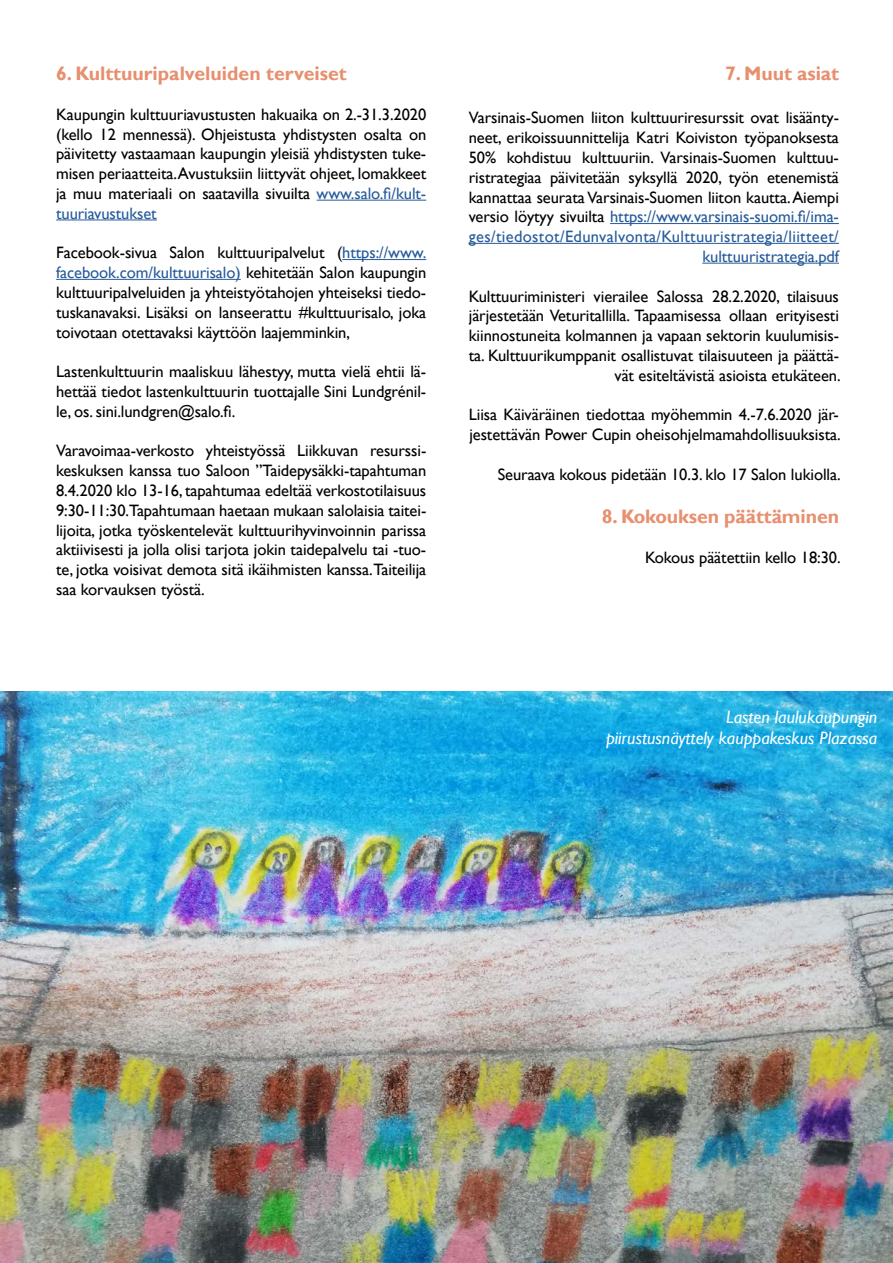
<style>
.page{position:relative;width:893px;height:1263px;background:#fff}
.page>*{position:absolute;margin:0;border:0;box-sizing:border-box;transform-origin:0 0}
.t1{font:700 19.5px "Gill Sans";letter-spacing:-.005em;color:#e78f6e}
.t2{font:italic 18px/21.6px "Gill Sans";color:#fff;text-align:right}
.t3{font:16.5px/19.8px "Gill Sans";letter-spacing:-.005em;color:#000;text-align:justify}
.s1{color:#275b9b}
</style>
<div class="page">
<hr style="left:317px;top:200px;width:109px;height:1px;background:#275b9b">
<hr style="left:56px;top:220px;width:101px;height:1px;background:#275b9b">
<hr style="left:342px;top:259px;width:84px;height:1px;background:#275b9b">
<hr style="left:56px;top:279px;width:185px;height:1px;background:#275b9b">
<hr style="left:610px;top:223px;width:229px;height:1px;background:#275b9b">
<hr style="left:469px;top:243px;width:370px;height:1px;background:#275b9b">
<hr style="left:702px;top:263px;width:137px;height:1px;background:#275b9b">
<img style="left:0;top:691px;width:893px;height:572px">
<p class="t1" style="left:56px;top:62px;width:292px">6. Kulttuuripalveluiden terveiset</p>
<p class="t3" style="left:56px;top:105px;width:372px">Kaupungin kulttuuriavustusten hakuaika on 2.-31.3.2020 (kello 12 mennessä). Ohjeistusta yhdistysten osalta on päivitetty vastaamaan kaupungin yleisiä yhdistysten tuke&shy;misen periaatteita.Avustuksiin liittyvät ohjeet, lomakkeet ja muu materiaali on saatavilla sivuilta <span class="s1">www.salo.fi/kult&shy;tuuriavustukset</span></p>
<p class="t3" style="left:56px;top:243px;width:372px">Facebook-sivua Salon kulttuuripalvelut (<span class="s1">https://www. facebook.com/kulttuurisalo)</span> kehitetään Salon kaupungin kulttuuripalveluiden ja yhteistyötahojen yhteiseksi tiedo&shy;tuskanavaksi. Lisäksi on lanseerattu #kulttuurisalo, joka toivotaan otettavaksi käyttöön laajemminkin,</p>
<p class="t3" style="left:56px;top:362px;width:372px">Lastenkulttuurin maaliskuu lähestyy, mutta vielä ehtii lä&shy;hettää tiedot lastenkulttuurin tuottajalle Sini Lundgrénil&shy;le, os. sini.lundgren@salo.fi.</p>
<p class="t3" style="left:56px;top:441px;width:372px">Varavoimaa-verkosto yhteistyössä Liikkuvan resurssi&shy;keskuksen kanssa tuo Saloon ”Taidepysäkki-tapahtuman 8.4.2020 klo 13-16, tapahtumaa edeltää verkostotilaisuus 9:30-11:30.Tapahtumaan haetaan mukaan salolaisia taitei&shy;lijoita, jotka työskentelevät kulttuurihyvinvoinnin parissa aktiivisesti ja jolla olisi tarjota jokin taidepalvelu tai -tuo&shy;te, jotka voisivat demota sitä ikäihmisten kanssa.Taiteilija saa korvauksen työstä.</p>
<p class="t1" style="left:725px;top:62px;width:115px">7. Muut asiat</p>
<p class="t3" style="left:469px;top:108px;width:372px;text-align:right">Varsinais-Suomen liiton kulttuuriresurssit ovat lisäänty&shy;neet, erikoissuunnittelija Katri Koiviston työpanoksesta 50% kohdistuu kulttuuriin. Varsinais-Suomen kulttuu&shy;ristrategiaa päivitetään syksyllä 2020, työn etenemistä kannattaa seurata Varsinais-Suomen liiton kautta. Aiempi versio löytyy sivuilta <span class="s1">https://www.varsinais-suomi.fi/ima&shy;ges/tiedostot/Edunvalvonta/Kulttuuristrategia/liitteet/ kulttuuristrategia.pdf</span></p>
<p class="t3" style="left:469px;top:286px;width:373px;text-align:right">Kulttuuriministeri vierailee Salossa 28.2.2020, tilaisuus järjestetään Veturitallilla. Tapaamisessa ollaan erityisesti kiinnostuneita kolmannen ja vapaan sektorin kuulumisis&shy;ta. Kulttuurikumppanit osallistuvat tilaisuuteen ja päättä&shy;vät esiteltävistä asioista etukäteen.</p>
<p class="t3" style="left:469px;top:405px;width:373px">Liisa Käiväräinen tiedottaa myöhemmin 4.-7.6.2020 jär&shy;jestettävän Power Cupin oheisohjelmamahdollisuuksista.</p>
<p class="t3" style="left:498px;top:465px;width:344px">Seuraava kokous pidetään 10.3. klo 17 Salon lukiolla.</p>
<p class="t1" style="left:602px;top:505px;width:239px">8. Kokouksen päättäminen</p>
<p class="t3" style="left:645px;top:547px;width:197px">Kokous päätettiin kello 18:30.</p>
<p class="t2" style="left:606px;top:706px;width:273px">Lasten laulukaupungin<br>piirustusnäyttely kauppakeskus Plazassa</p>
</div>
